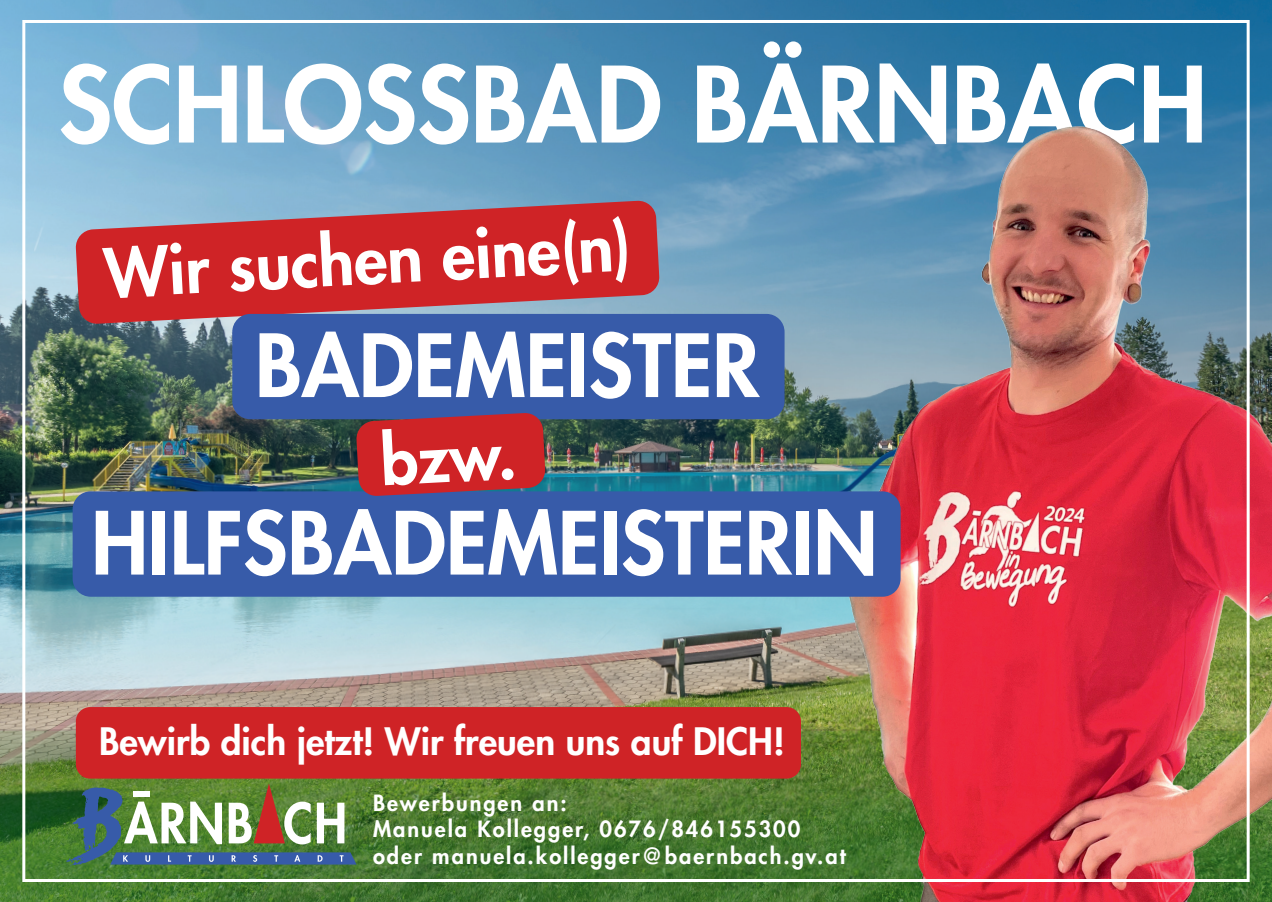
<style>
.page{position:relative;width:1272px;height:902px;background:#fff}
.page>*{position:absolute;margin:0;border:0;box-sizing:border-box;transform-origin:0 0}
.t1{font:800 102px "Futura Std";color:#fff}
.t2{font:800 84.6px/177.4px "Futura Std";color:#fff;text-align:center}
.t3{font:800 66px "Futura Std";color:#fff}
.t4{font:800 36.75px "Futura Std";color:#fff}
.t5{font:800 21.75px/26.1px "Futura Std";letter-spacing:.09em;color:#fff}
</style>
<div class="page">
<img style="left:0;top:0;width:578px;height:729px">
<svg style="left:0;top:729px;width:578px;height:172px;background:#527d3a"></svg>
<img style="left:578px;top:0;width:693px;height:901px">
<svg style="left:66px;top:783px;width:290px;height:83px;background:#6d8a6b"></svg>
<svg style="left:75px;top:200px;width:584px;height:124px;background:#c24048"></svg>
<div style="left:76px;top:707px;width:725px;height:71px;background:#cf2326;border-radius:14px"></div>
<div style="left:232px;top:314px;width:552px;height:105px;background:#375ba9;border-radius:18px"></div>
<div style="left:73px;top:491px;width:827px;height:105px;background:#375ba9;border-radius:18px"></div>
<svg style="left:356px;top:413px;width:189px;height:83px;background:#ba2a34"></svg>
<h1 class="t1" style="left:58px;top:40px;width:1150px">SCHLOSSBAD BÄRNBACH</h1>
<h3 class="t3" style="left:102px;top:232px;width:529px;rotate:-3deg">Wir suchen eine(n)</h3>
<h2 class="t2" style="left:91px;top:277px;width:788px">BADEMEISTER<br>HILFSBADEMEISTERIN</h2>
<h3 class="t3" style="left:378px;top:419px;width:137px;rotate:-3deg">bzw.</h3>
<h3 class="t4" style="left:99px;top:717px;width:687px">Bewirb dich jetzt! Wir freuen uns auf DICH!</h3>
<p class="t5" style="left:373px;top:790px;width:474px">Bewerbungen an:<br>Manuela Kollegger, 0676/846155300 oder manuela.kollegger@baernbach.gv.at</p>
</div>
